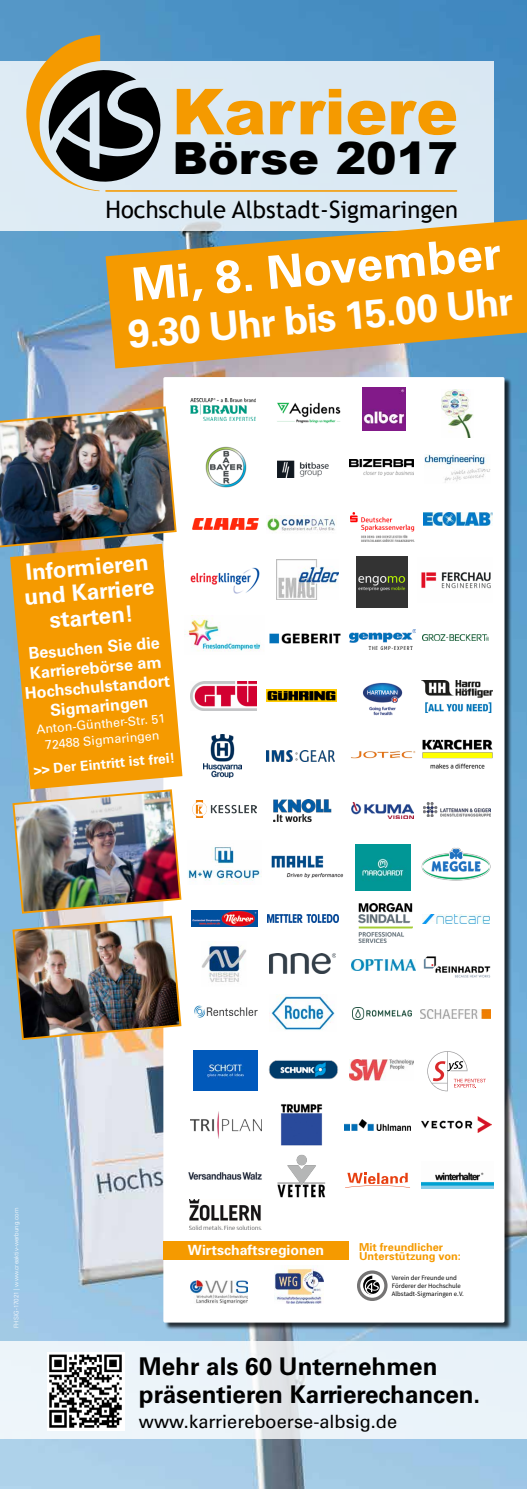
<style>
.page{position:relative;width:527px;height:1489px;background:#fff}
.page>*{position:absolute;margin:0;border:0;box-sizing:border-box;transform-origin:0 0}
.t1{font:900 63.38px "Arial";color:#f59a00}
.t2{font:700 45.88px "Univers CE";color:#fff}
.t3{font:900 44.31px "Arial";color:#000}
.t4{font:700 39.38px "Univers CE";color:#fff}
.t5{font:700 24.44px/28.5px "Univers CE";color:#000}
.t6{font:24px "Trebuchet MS";color:#000}
.t7{font:700 22.5px/25px "Univers CE";color:#fff;text-align:center}
.t8{font:500 18.31px "Univers CE";color:#000}
.t9{font:700 16.25px/19.5px "Univers CE";color:#fff;text-align:center}
.t10{font:700 14.06px "Univers";color:#fff}
.t11{font:700 13.75px "Univers CE";color:#fff}
.t12{font:500 12.5px/16.2px "Univers CE";color:#fff;text-align:center}
.t13{font:700 10.94px/9.4px "Univers";letter-spacing:.005em;color:#f59a00}
.t14{font:6.69px/8px "Source Sans Pro";color:#000}
.t15{font:300 6.25px "Univers CE";color:#fff}
</style>
<div class="page">
<img style="left:0;top:0;width:526px;height:1488px">
<div style="left:0;top:61px;width:493px;height:170px;background:#dbe9f3"></div>
<svg style="left:0;top:1341px;width:526px;height:97px;background:#eaf2f7"></svg>
<img style="left:47px;top:1352px;width:77px;height:77px">
<svg style="left:105px;top:219px;width:421px;height:149px;background:#dca033"></svg>
<div style="left:164px;top:378px;width:347px;height:952px;background:#000;opacity:.75"></div>
<div style="left:163px;top:377px;width:341px;height:945px;background:#fff;border-radius:2px"></div>
<img style="left:11px;top:791px;width:171px;height:249px">
<svg style="left:8px;top:549px;width:175px;height:242px;background:#eaa225"></svg>
<img style="left:0;top:405px;width:177px;height:144px">
<img style="left:191px;top:398px;width:64px;height:22px">
<img style="left:277px;top:402px;width:64px;height:22px">
<img style="left:362px;top:388px;width:43px;height:43px">
<img style="left:424px;top:454px;width:66px;height:29px">
<img style="left:193px;top:518px;width:65px;height:11px">
<img style="left:266px;top:515px;width:69px;height:17px">
<img style="left:185px;top:615px;width:76px;height:36px">
<img style="left:269px;top:633px;width:72px;height:11px">
<img style="left:422px;top:634px;width:66px;height:6px">
<img style="left:204px;top:734px;width:37px;height:43px">
<img style="left:268px;top:1060px;width:70px;height:19px">
<img style="left:190px;top:681px;width:66px;height:29px">
<img style="left:266px;top:689px;width:70px;height:12px">
<img style="left:362px;top:682px;width:41px;height:34px">
<img style="left:421px;top:680px;width:70px;height:33px">
<img style="left:266px;top:750px;width:68px;height:11px">
<img style="left:351px;top:751px;width:65px;height:8px">
<img style="left:422px;top:739px;width:71px;height:30px">
<img style="left:273px;top:800px;width:59px;height:22px">
<img style="left:351px;top:802px;width:62px;height:16px">
<img style="left:423px;top:802px;width:67px;height:14px">
<img style="left:188px;top:847px;width:73px;height:37px">
<img style="left:271px;top:855px;width:73px;height:23px">
<img style="left:355px;top:844px;width:54px;height:46px">
<img style="left:267px;top:914px;width:70px;height:8px">
<img style="left:201px;top:941px;width:45px;height:41px">
<img style="left:351px;top:959px;width:63px;height:11px">
<img style="left:423px;top:956px;width:68px;height:22px">
<img style="left:352px;top:1007px;width:59px;height:12px">
<svg style="left:427px;top:1051px;width:58px;height:40px"></svg>
<img style="left:190px;top:1111px;width:71px;height:27px">
<img style="left:280px;top:1104px;width:42px;height:41px">
<img style="left:344px;top:1119px;width:65px;height:11px">
<img style="left:349px;top:1059px;width:63px;height:21px">
<img style="left:421px;top:1116px;width:70px;height:16px">
<img style="left:188px;top:1172px;width:74px;height:8px">
<img style="left:277px;top:1154px;width:48px;height:43px">
<svg style="left:347px;top:1172px;width:61px;height:15px"></svg>
<img style="left:421px;top:1172px;width:71px;height:16px">
<img style="left:441px;top:389px;width:31px;height:49px">
<img style="left:205px;top:446px;width:42px;height:42px">
<img style="left:277px;top:460px;width:52px;height:18px">
<img style="left:349px;top:459px;width:64px;height:16px">
<img style="left:350px;top:512px;width:64px;height:29px">
<img style="left:423px;top:512px;width:68px;height:13px">
<img style="left:190px;top:567px;width:70px;height:26px">
<img style="left:276px;top:559px;width:62px;height:41px">
<img style="left:356px;top:556px;width:51px;height:51px">
<img style="left:421px;top:572px;width:70px;height:17px">
<img style="left:193px;top:800px;width:63px;height:17px">
<img style="left:421px;top:847px;width:69px;height:33px">
<img style="left:358px;top:903px;width:54px;height:39px">
<img style="left:422px;top:914px;width:66px;height:9px">
<img style="left:269px;top:953px;width:66px;height:20px">
<img style="left:194px;top:1005px;width:63px;height:12px">
<img style="left:269px;top:994px;width:66px;height:36px">
<img style="left:420px;top:1009px;width:69px;height:9px">
<img style="left:193px;top:1050px;width:64px;height:40px">
<img style="left:349px;top:630px;width:66px;height:19px">
<img style="left:191px;top:910px;width:66px;height:16px">
<img style="left:191px;top:1280px;width:57px;height:23px">
<img style="left:274px;top:1268px;width:49px;height:34px">
<div style="left:163px;top:1241px;width:186px;height:18px;background:#f59a00"></div>
<svg style="left:363px;top:1275px;width:16px;height:19px"></svg>
<div style="left:356px;top:1270px;width:31px;height:30px;border:3px solid #757474;border-radius:50%"></div>
<hr style="left:106px;top:190px;width:350px;height:2px;background:#f59a00">
<svg style="left:26px;top:35px;width:135px;height:156px"></svg>
<img style="left:190px;top:1199px;width:71px;height:30px">
<h1 class="t1" style="left:172px;top:66px;width:287px">Karriere</h1>
<h3 class="t3" style="left:172px;top:126px;width:286px">Börse 2017</h3>
<h3 class="t6" style="left:105px;top:195px;width:354px">Hochschule Albstadt-Sigmaringen</h3>
<h2 class="t2" style="left:129px;top:258px;width:371px;rotate:-5deg">Mi, 8. November</h2>
<h3 class="t4" style="left:126px;top:311px;width:387px;rotate:-5deg">9.30 Uhr bis 15.00 Uhr</h3>
<h3 class="t7" style="left:21px;top:561px;width:132px;rotate:-5deg">Informieren und Karriere starten!</h3>
<h3 class="t9" style="left:21px;top:645px;width:147px;rotate:-5deg">Besuchen Sie die<br>Karrierebörse am<br>Hochschulstandort<br>Sigmaringen</h3>
<h3 class="t12" style="left:36px;top:721px;width:131px;rotate:-5deg">Anton-Günther-Str. 51<br>72488 Sigmaringen</h3>
<h3 class="t11" style="left:33px;top:761px;width:143px;rotate:-5deg">&gt;&gt; Der Eintritt ist frei!</h3>
<p class="t15" style="left:13px;top:1327px;width:122px;rotate:-90deg">FHSIG-17021 | www.creaktiv-werbung.com</p>
<h3 class="t10" style="left:188px;top:1240px;width:137px">Wirtschaftsregionen</h3>
<h3 class="t13" style="left:359px;top:1241px;width:103px">Mit freundlicher<br>Unterstützung von:</h3>
<p class="t14" style="left:391px;top:1273px;width:73px">Verein der Freunde und<br>Förderer der Hochschule<br>Albstadt-Sigmaringen e. V.</p>
<h3 class="t5" style="left:139px;top:1352px;width:342px">Mehr als 60 Unternehmen präsentieren Karrierechancen.</h3>
<h3 class="t8" style="left:139px;top:1410px;width:259px">www.karriereboerse-albsig.de</h3>
</div>
